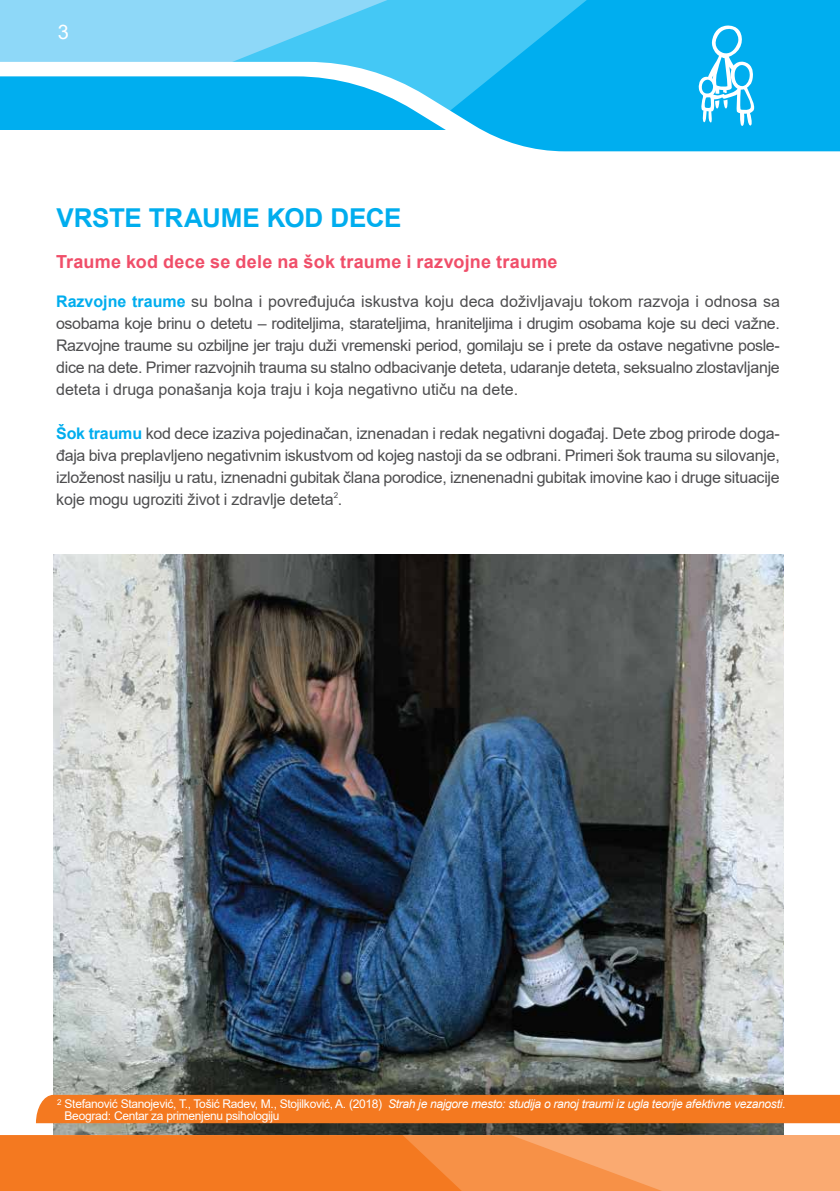
<style>
.page{position:relative;width:840px;height:1191px;background:#fff}
.page>*{position:absolute;margin:0;border:0;box-sizing:border-box;transform-origin:0 0}
.t1{font:700 26px "Arial";letter-spacing:-.01em;color:#00adee}
.t2{font:20px "Arial";color:#fff}
.t3{font:700 18px "Arial";letter-spacing:.015em;color:#f04e69}
.t4{font:16px/22px "Arial";letter-spacing:-.005em;color:#4d4d4f;text-align:justify}
.t5{font:12px/12px "Arial";letter-spacing:-.025em;color:#fff}
.t6{font:8px "Arial";color:#fff}
.t7{font:8px "Arial";color:#4d4d4f}
.s1{font-weight:700;color:#00adee}
.s2{font-style:italic}
</style>
<div class="page">
<img style="left:53px;top:554px;width:730px;height:581px">
<div style="left:0;top:0;width:205px;height:62px;background:#8ed8f8"></div>
<svg style="left:205px;top:0;width:232px;height:62px;background:#65cff6"></svg>
<svg style="left:437px;top:0;width:402px;height:62px;background:#14b5f0"></svg>
<svg style="left:0;top:62px;width:839px;height:90px;fill:#00aeef"></svg>
<div style="left:0;top:1135px;width:839px;height:56px;background:#faaa71"></div>
<svg style="left:0;top:1135px;width:662px;height:56px;background:#f58432"></svg>
<div style="left:36px;top:1094px;width:803px;height:29px;background:#f47920"></div>
<svg style="left:697px;top:25px;width:58px;height:101px"></svg>
<p class="t2" style="left:58px;top:18px;width:13px">3</p>
<p class="t1" style="left:56px;top:200px;width:346px">VRSTE TRAUME KOD DECE</p>
<p class="t3" style="left:56px;top:249px;width:502px">Traume kod dece se dele na šok traume i razvojne traume</p>
<p class="t4" style="left:56px;top:290px;width:724px"><span class="s1">Razvojne traume</span> su bolna i povređujuća iskustva koju deca doživljavaju tokom razvoja i odnosa sa osobama koje brinu o detetu – roditeljima, starateljima, hraniteljima i drugim osobama koje su deci važne.<br>Razvojne traume su ozbiljne jer traju duži vremenski period, gomilaju se i prete da ostave negativne posle&shy;dice na dete. Primer razvojnih trauma su stalno odbacivanje deteta, udaranje deteta, seksualno zlostavljanje deteta i druga ponašanja koja traju i koja negativno utiču na dete.</p>
<p class="t4" style="left:56px;top:422px;width:724px"><span class="s1">Šok traumu</span> kod dece izaziva pojedinačan, iznenadan i redak negativni događaj. Dete zbog prirode doga&shy;đaja biva preplavljeno negativnim iskustvom od kojeg nastoji da se odbrani. Primeri šok trauma su silovanje, izloženost nasilju u ratu, iznenadni gubitak člana porodice, iznenenadni gubitak imovine kao i druge situacije koje mogu ugroziti život i zdravlje deteta .</p>
<p class="t7" style="left:333px;top:490px;width:6px">2</p>
<p class="t5" style="left:65px;top:1097px;width:721px">Stefanović Stanojević, T., Tošić Radev, M., Stojilković, A. (2018) <span class="s2">Strah je najgore mesto: studija o ranoj traumi iz ugla teorije afektivne vezanosti</span>.<br>Beograd: Centar za primenjenu psihologiju</p>
<p class="t6" style="left:57px;top:1096px;width:6px">2</p>
</div>
